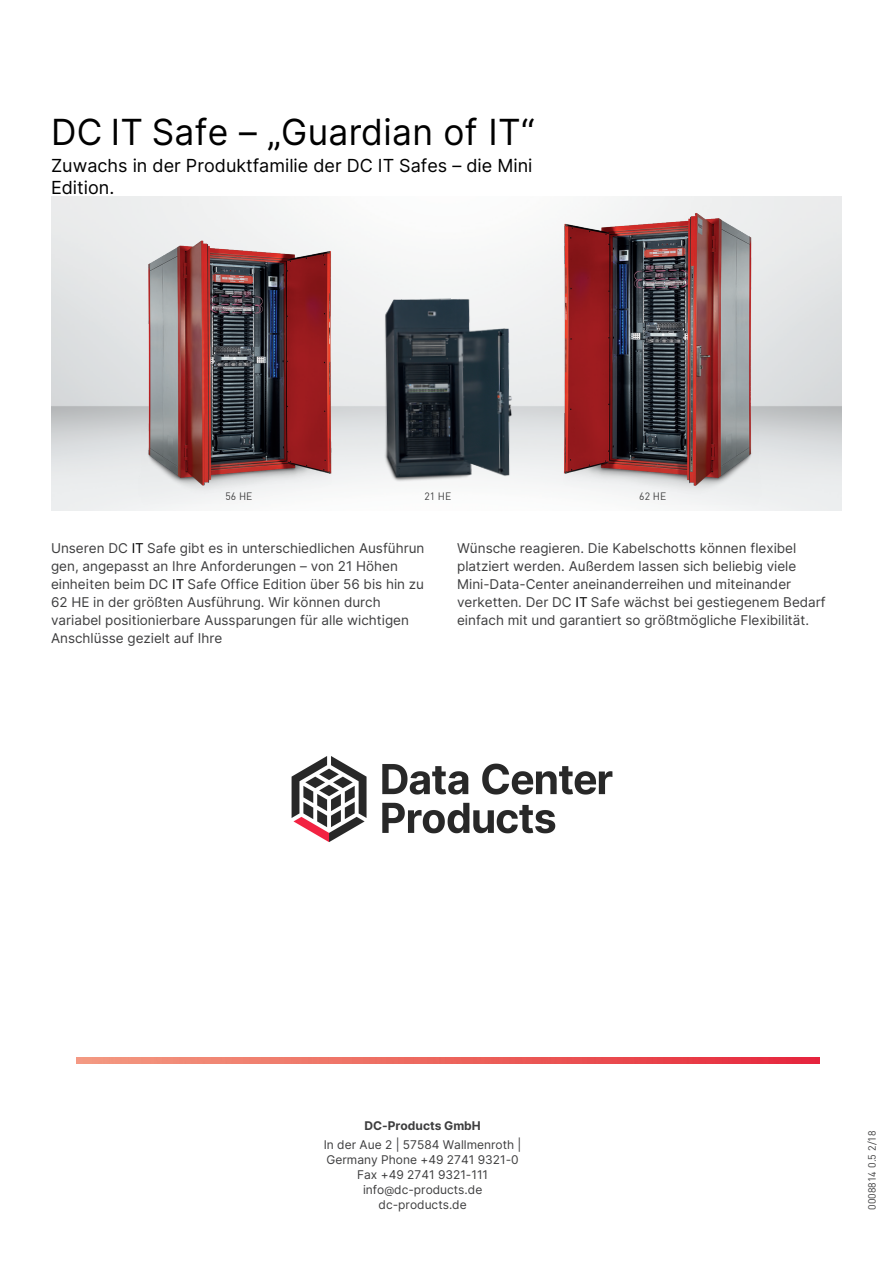
<style>
.page{position:relative;width:893px;height:1263px;background:#fff}
.page>*{position:absolute;margin:0;border:0;box-sizing:border-box;transform-origin:0 0}
.t1{font:36px "Inter";letter-spacing:.01em;color:#000}
.t2{font:18px/21.6px "Inter";color:#000}
.t3{font:13.5px/18px "Inter";color:#3e3e3f}
.t4{font:12px/15px "Inter";color:#3e3e3f;text-align:center}
.t5{font:700 12px "Inter";color:#3e3e3f}
.t6{font:10.5px "DIN";color:#3e3e3f}
.s1{color:#000}
.s2{font-size:10.5px}
</style>
<div class="page">
<img style="left:366px;top:298px;width:154px;height:190px">
<img style="left:131px;top:227px;width:217px;height:278px">
<img style="left:546px;top:203px;width:224px;height:302px">
<img style="left:291px;top:756px;width:322px;height:86px">
<img style="left:76px;top:1057px;width:743px;height:7px">
<h1 class="t1" style="left:51px;top:106px;width:485px">DC IT Safe – „Guardian of IT“</h1>
<h2 class="t2" style="left:51px;top:154px;width:483px">Zuwachs in der Produktfamilie der DC IT Safes – die Mini<br>Edition.</h2>
<p class="t6" style="left:225px;top:490px;width:29px">56 HE</p>
<p class="t6" style="left:424px;top:490px;width:29px">21 HE</p>
<p class="t6" style="left:639px;top:490px;width:29px">62 HE</p>
<p class="t3" style="left:51px;top:539px;width:375px">Unseren DC <span class="s1">IT</span> Safe gibt es in unterschiedlichen Ausführun gen, angepasst an Ihre Anforderungen – von 21 Höhen einhei ten beim DC <span class="s1">IT</span> Safe Office Edition über 56 bis hin zu 62 HE in der größten Ausführung. Wir können durch variabel positionierbare Aussparungen für alle wichtigen Anschlüsse gezielt auf Ihre</p>
<p class="t3" style="left:457px;top:539px;width:370px">Wünsche reagieren. Die Kabelschotts können flexibel platziert werden. Außerdem lassen sich beliebig viele Mini-Data-Center aneinanderreihen und miteinander verketten. Der DC <span class="s1">IT</span> Safe wächst bei gestiegenem Bedarf einfach mit und garantiert so größtmögliche Flexibilität.</p>
<p class="t5" style="left:364px;top:1117px;width:118px">DC-Products GmbH</p>
<p class="t4" style="left:324px;top:1137px;width:199px">In der Aue 2 | 57584 Wallmenroth |<br>Germany Phone +49 2741 9321-0<br>Fax +49 2741 9321-111 info<span class="s2">@</span>dc-products.de dc-products.de</p>
<p class="t6" style="left:865px;top:1210px;width:81px;rotate:-90deg">0008814 0.5 2/18</p>
</div>
